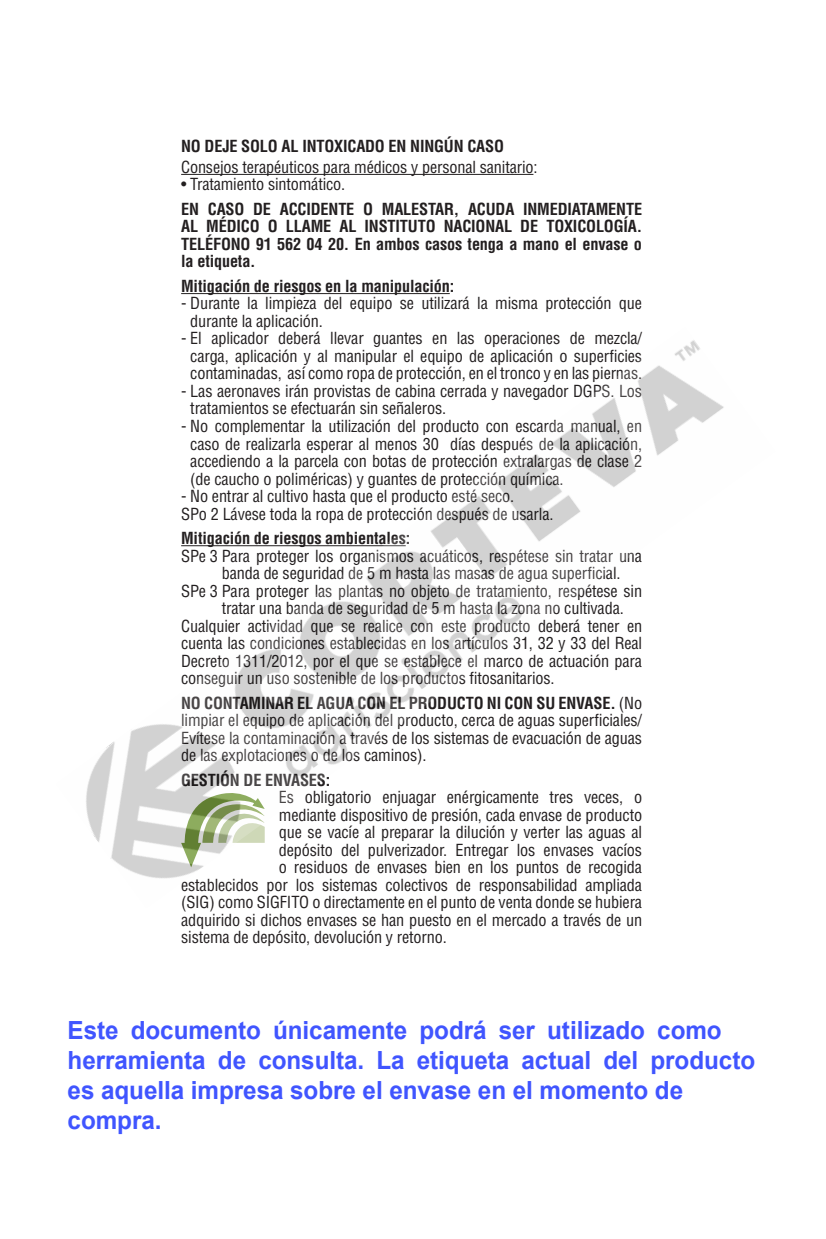
<style>
.page{position:relative;width:826px;height:1239px;background:#fff}
.page>*{position:absolute;margin:0;border:0;box-sizing:border-box;transform-origin:0 0}
.t1{font:700 25px/30px "Arial";letter-spacing:-.005em;color:#4055ff}
.t2{font:condensed 16.25px/17.5px "Helvetica LT Std";letter-spacing:-.01em;color:#231f20}
.t3{font:700 condensed 16.25px/17.5px "Helvetica LT Std";letter-spacing:-.01em;color:#231f20;text-align:justify}
.s1{font-weight:700}
</style>
<div class="page">
<hr style="left:181px;top:174px;width:352px;height:1px;background:#231f20">
<hr style="left:181px;top:293px;width:268px;height:1px;background:#231f20">
<img style="left:86px;top:340px;width:638px;height:539px">
<p class="t3" style="left:181px;top:137px;width:324px">NO DEJE SOLO AL INTOXICADO EN NINGÚN CASO</p>
<p class="t2" style="left:181px;top:158px;width:358px">Consejos terapéuticos para médicos y personal sanitario:</p>
<p class="t2" style="left:181px;top:175px;width:165px">• Tratamiento sintomático.</p>
<p class="t3" style="left:181px;top:200px;width:462px">EN CASO DE ACCIDENTE O MALESTAR, ACUDA INMEDIATAMENTE AL MÉDICO O LLAME AL INSTITUTO NACIONAL DE TOXICOLOGÍA.<br>TELÉFONO 91 562 04 20. En ambos casos tenga a mano el envase o la etiqueta.</p>
<p class="t3" style="left:181px;top:277px;width:274px">Mitigación de riesgos en la manipulación:</p>
<p class="t2" style="left:190px;top:295px;width:453px;text-indent:-9px">- Durante la limpieza del equipo se utilizará la misma protección que durante la aplicación.</p>
<p class="t2" style="left:181px;top:330px;width:462px;text-align:center">- El aplicador deberá llevar guantes en las operaciones de mezcla/ carga, aplicación y al manipular el equipo de aplicación o superficies contaminadas, así como ropa de protección, en el tronco y en las piernas.</p>
<p class="t2" style="left:190px;top:382px;width:453px;text-indent:-9px">- Las aeronaves irán provistas de cabina cerrada y navegador DGPS. Los tratamientos se efectuarán sin señaleros.</p>
<p class="t2" style="left:190px;top:417px;width:453px;text-align:justify;text-indent:-9px">- No complementar la utilización del producto con escarda manual, en caso de realizarla esperar al menos 30 días después de la aplicación, accediendo a la parcela con botas de protección extralargas de clase 2 (de caucho o poliméricas) y guantes de protección química.</p>
<p class="t2" style="left:181px;top:487px;width:334px">- No entrar al cultivo hasta que el producto esté seco.</p>
<p class="t2" style="left:181px;top:505px;width:374px">SPo 2 Lávese toda la ropa de protección después de usarla.</p>
<p class="t3" style="left:181px;top:529px;width:230px">Mitigación de riesgos ambientales:</p>
<p class="t2" style="left:222px;top:547px;width:422px;text-indent:-41px">SPe 3 Para proteger los organismos acuáticos, respétese sin tratar una banda de seguridad de 5 m hasta las masas de agua superficial.</p>
<p class="t2" style="left:222px;top:582px;width:422px;text-indent:-41px">SPe 3 Para proteger las plantas no objeto de tratamiento, respétese sin tratar una banda de seguridad de 5 m hasta la zona no cultivada.</p>
<p class="t2" style="left:181px;top:617px;width:462px;text-align:justify">Cualquier actividad que se realice con este producto deberá tener en cuenta las condiciones establecidas en los artículos 31, 32 y 33 del Real Decreto 1311/2012, por el que se establece el marco de actuación para conseguir un uso sostenible de los productos fitosanitarios.</p>
<p class="t2" style="left:181px;top:694px;width:462px;text-align:justify"><span class="s1">NO CONTAMINAR EL AGUA CON EL PRODUCTO NI CON SU ENVASE.</span> (No limpiar el equipo de aplicación del producto, cerca de aguas superficiales/ Evítese la contaminación a través de los sistemas de evacuación de aguas de las explotaciones o de los caminos).</p>
<p class="t3" style="left:181px;top:771px;width:151px">GESTIÓN DE ENVASES:</p>
<p class="t2" style="left:279px;top:788px;width:364px">Es obligatorio enjuagar enérgicamente tres veces, o</p>
<p class="t2" style="left:279px;top:806px;width:364px">mediante dispositivo de presión, cada envase de producto</p>
<p class="t2" style="left:279px;top:823px;width:364px">que se vacíe al preparar la dilución y verter las aguas al</p>
<p class="t2" style="left:279px;top:841px;width:364px">depósito del pulverizador. Entregar los envases vacíos</p>
<p class="t2" style="left:279px;top:858px;width:364px">o residuos de envases bien en los puntos de recogida</p>
<p class="t2" style="left:181px;top:876px;width:462px">establecidos por los sistemas colectivos de responsabilidad ampliada</p>
<p class="t2" style="left:181px;top:893px;width:462px">(SIG) como SIGFITO o directamente en el punto de venta donde se hubiera</p>
<p class="t2" style="left:181px;top:911px;width:462px">adquirido si dichos envases se han puesto en el mercado a través de un</p>
<p class="t2" style="left:181px;top:928px;width:267px">sistema de depósito, devolución y retorno.</p>
<h1 class="t1" style="left:68px;top:1015px;width:689px">Este documento únicamente podrá ser utilizado como herramienta de consulta. La etiqueta actual del producto es aquella impresa sobre el envase en el momento de compra.</h1>
</div>
